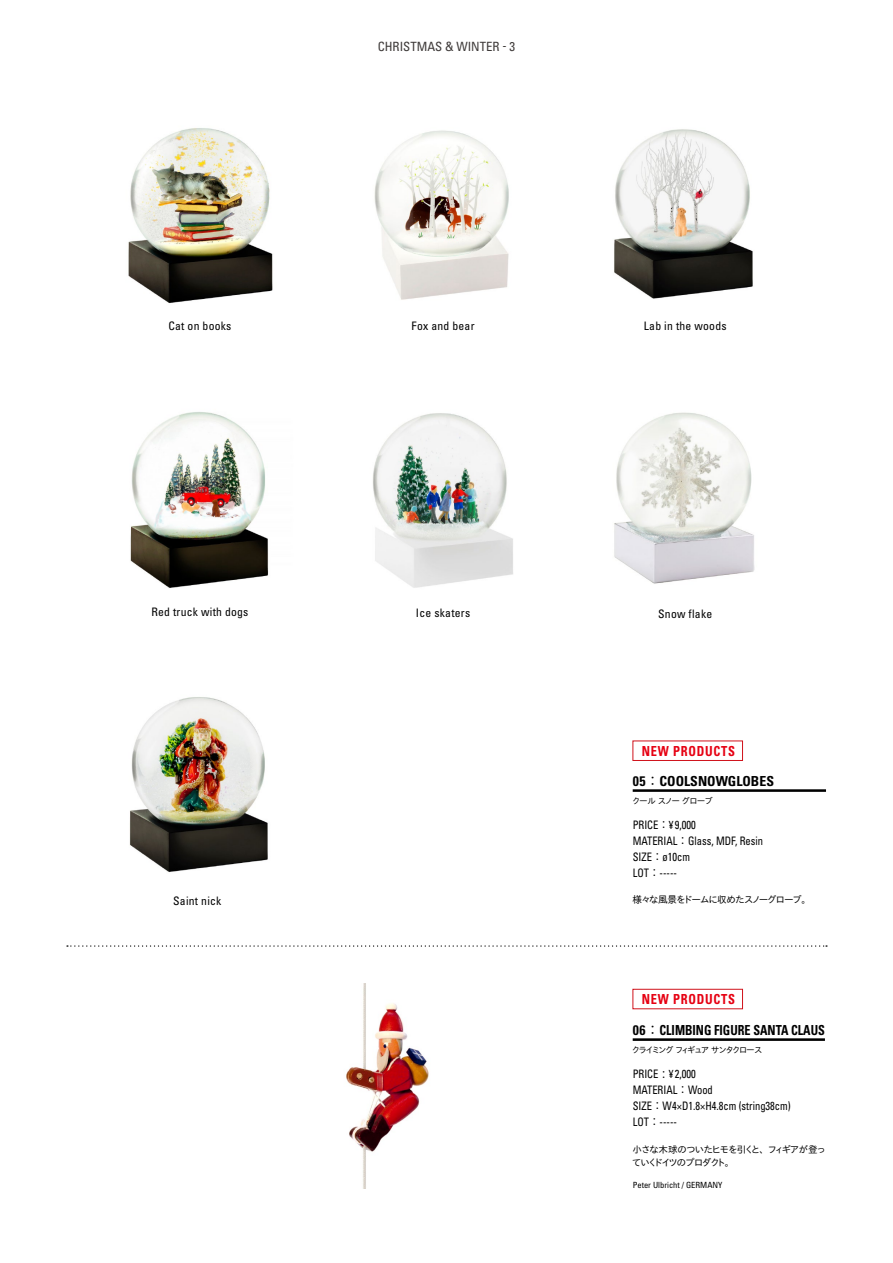
<style>
.page{position:relative;width:893px;height:1263px;background:#fff}
.page>*{position:absolute;margin:0;border:0;box-sizing:border-box;transform-origin:0 0}
.t1{font:700 condensed 13.8px "Univers";color:#000}
.t2{font:700 condensed 13.8px "Univers";letter-spacing:.06em;color:#e60012;scale:.9 1}
.t3{font:condensed 12.75px "Univers";color:#3e3a39}
.t4{font:condensed 11.7px/15.9px "Univers";color:#000;scale:.9 1}
.t5{font:condensed 11.7px "Univers";letter-spacing:.02em;color:#000}
.t6{font:9.6px/13.8px "IPAP Gothic";letter-spacing:-.025em;color:#000}
.t7{font:condensed 8.55px "Univers";color:#000}
.t8{font:8.55px "IPAP Gothic";letter-spacing:-.025em;color:#000}
.t9{font:8.55px "IPAP Gothic";color:#000}
.s1{font-family:"Koz Min Pro";font-weight:400;font-stretch:normal}
.s2{font-family:"Koz Min Pr 6 N";font-stretch:normal}
</style>
<div class="page">
<svg style="left:67px;top:945px;width:760px;height:2px"></svg>
<img style="left:373px;top:413px;width:140px;height:175px">
<img style="left:129px;top:697px;width:139px;height:175px">
<img style="left:614px;top:412px;width:141px;height:172px">
<img style="left:374px;top:130px;width:135px;height:170px">
<img style="left:128px;top:128px;width:145px;height:175px">
<img style="left:614px;top:129px;width:139px;height:170px">
<hr style="left:633px;top:789px;width:193px;height:3px;background:#000">
<img style="left:130px;top:412px;width:138px;height:176px">
<img style="left:346px;top:984px;width:83px;height:205px">
<hr style="left:633px;top:1038px;width:192px;height:3px;background:#000">
<div style="left:633px;top:741px;width:110px;height:20px;border:1px solid #d0121b"></div>
<div style="left:633px;top:989px;width:110px;height:20px;border:1px solid #d0121b"></div>
<p class="t3" style="left:378px;top:38px;width:139px">CHRISTMAS &amp; WINTER - 3</p>
<p class="t5" style="left:168px;top:318px;width:64px">Cat on books</p>
<p class="t5" style="left:412px;top:318px;width:64px">Fox and bear</p>
<p class="t5" style="left:644px;top:318px;width:84px">Lab in the woods</p>
<p class="t5" style="left:151px;top:605px;width:99px">Red truck with dogs</p>
<p class="t5" style="left:416px;top:606px;width:56px">Ice skaters</p>
<p class="t5" style="left:658px;top:606px;width:56px">Snow flake</p>
<p class="t5" style="left:173px;top:893px;width:50px">Saint nick</p>
<p class="t2" style="left:642px;top:742px;width:105px">NEW PRODUCTS</p>
<p class="t1" style="left:633px;top:772px;width:143px">05<span class="s1">：</span>COOLSNOWGLOBES</p>
<p class="t9" style="left:633px;top:796px;width:82px">クール スノー グローブ</p>
<p class="t4" style="left:633px;top:817px;width:146px">PRICE<span class="s2">：</span>¥ 9,000<br>MATERIAL<span class="s2">：</span>Glass, MDF, Resin<br>SIZE<span class="s2">：</span>ø10cm<br>LOT<span class="s2">：</span>-----</p>
<p class="t6" style="left:633px;top:893px;width:175px">様々な風景をドームに収めたスノーグローブ。</p>
<p class="t2" style="left:642px;top:991px;width:105px">NEW PRODUCTS</p>
<p class="t1" style="left:633px;top:1021px;width:194px">06<span class="s1">：</span>CLIMBING FIGURE SANTA CLAUS</p>
<p class="t8" style="left:633px;top:1045px;width:131px">クライミング フィギュア サンタクロース</p>
<p class="t4" style="left:633px;top:1066px;width:177px">PRICE<span class="s2">：</span>¥ 2,000<br>MATERIAL<span class="s2">：</span>Wood<br>SIZE<span class="s2">：</span>W4×D1.8×H4.8cm (string38cm)<br>LOT<span class="s2">：</span>-----</p>
<p class="t6" style="left:633px;top:1142px;width:194px">小さな木球のついたヒモを引くと、フィギアが登っていくドイツのプロダクト。</p>
<p class="t7" style="left:633px;top:1179px;width:91px">Peter Ulbricht / GERMANY</p>
</div>
